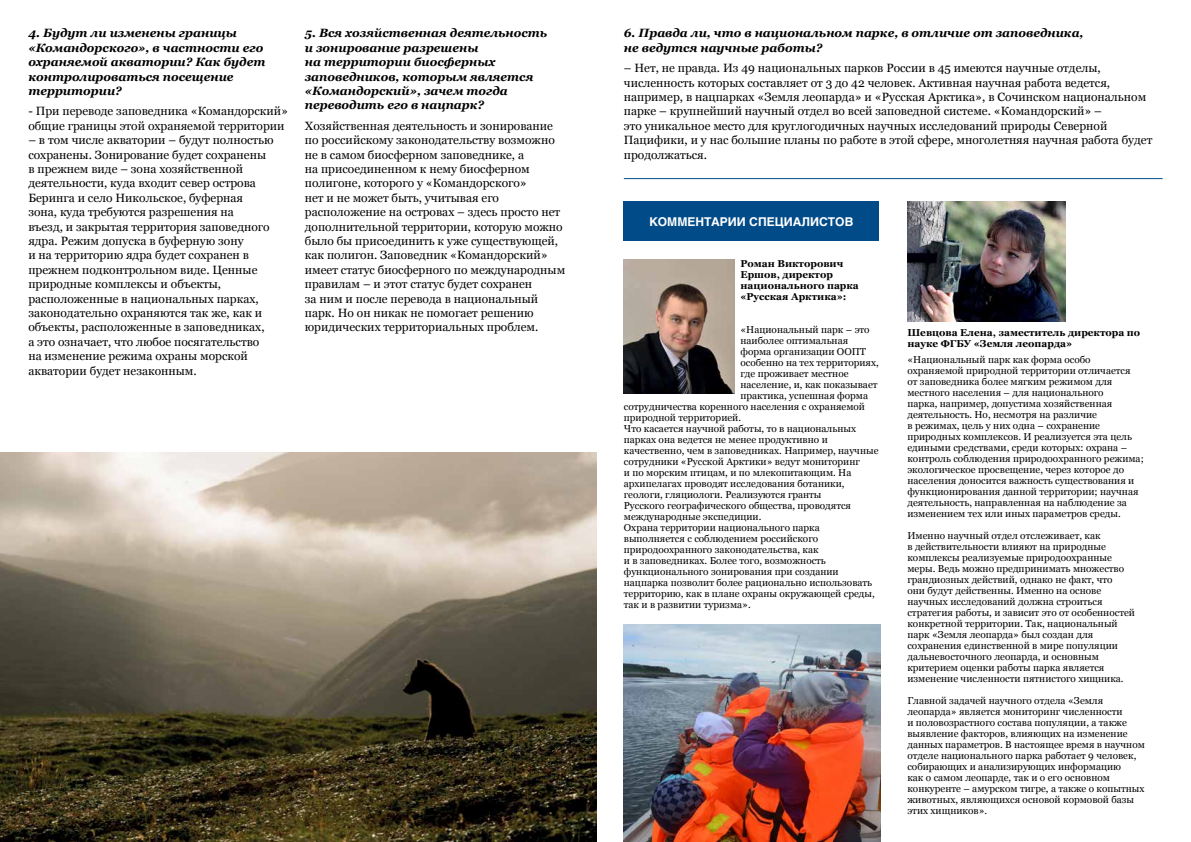
<style>
.page{position:relative;width:1191px;height:842px;background:#fff}
.page>*{position:absolute;margin:0;border:0;box-sizing:border-box;transform-origin:0 0}
.t1{font:12px/14.4px "Georgia";color:#000}
.t2{font:italic 700 12px/14.4px "Georgia";color:#000}
.t3{font:700 12px "Helios C";color:#fff}
.t4{font:10px/11px "Georgia";color:#000}
.t5{font:700 10px/11px "Georgia";color:#000}
</style>
<div class="page">
<img style="left:0;top:453px;width:597px;height:389px">
<div style="left:624px;top:202px;width:255px;height:39px;background:#004b88"></div>
<img style="left:624px;top:260px;width:111px;height:133px">
<img style="left:907px;top:202px;width:158px;height:119px">
<img style="left:623px;top:624px;width:257px;height:218px">
<hr style="left:624px;top:178px;width:538px;height:1px;background:#004b88">
<p class="t2" style="left:28px;top:25px;width:239px">4. Будут ли изменены границы «Командорского», в частности его охраняемой акватории? Как будет контролироваться посещение территории?</p>
<p class="t1" style="left:28px;top:104px;width:261px">- При переводе заповедника «Командорский» общие границы этой охраняемой территории</p>
<p class="t1" style="left:28px;top:132px;width:247px">– в том числе акватории – будут полностью сохранены. Зонирование будет сохранены в прежнем виде – зона хозяйственной деятельности, куда входит север острова Беринга и село Никольское, буферная зона, куда требуются разрешения на<br>въезд, и закрытая территория заповедного ядра. Режим допуска в буферную зону<br>и на территорию ядра будет сохранен в прежнем подконтрольном виде. Ценные природные комплексы и объекты, расположенные в национальных парках, законодательно охраняются так же, как и объекты, расположенные в заповедниках,<br>а это означает, что любое посягательство на изменение режима охраны морской акватории будет незаконным.</p>
<p class="t2" style="left:305px;top:25px;width:244px">5. Вся хозяйственная деятельность и зонирование разрешены<br>на территории биосферных заповедников, которым является «Командорский», зачем тогда переводить его в нацпарк?</p>
<p class="t1" style="left:305px;top:118px;width:262px">Хозяйственная деятельность и зонирование по российскому законодательству возможно не в самом биосферном заповеднике, а<br>на присоединенном к нему биосферном полигоне, которого у «Командорского»<br>нет и не может быть, учитывая его расположение на островах – здесь просто нет дополнительной территории, которую можно было бы присоединить к уже существующей, как полигон. Заповедник «Командорский» имеет статус биосферного по международным правилам – и этот статус будет сохранен<br>за ним и после перевода в национальный парк. Но он никак не помогает решению юридических территориальных проблем.</p>
<p class="t2" style="left:624px;top:25px;width:461px">6. Правда ли, что в национальном парке, в отличие от заповедника, не ведутся научные работы?</p>
<p class="t1" style="left:624px;top:60px;width:530px">– Нет, не правда. Из 49 национальных парков России в 45 имеются научные отделы, численность которых составляет от 3 до 42 человек. Активная научная работа ведется, например, в нацпарках «Земля леопарда» и «Русская Арктика», в Сочинском национальном парке – крупнейший научный отдел во всей заповедной системе. «Командорский» –<br>это уникальное место для круглогодичных научных исследований природы Северной Пацифики, и у нас большие планы по работе в этой сфере, многолетняя научная работа будет продолжаться.</p>
<p class="t3" style="left:649px;top:215px;width:205px">КОММЕНТАРИИ СПЕЦИАЛИСТОВ</p>
<p class="t5" style="left:740px;top:258px;width:120px">Роман Викторович<br>Ершов, директор национального парка «Русская Арктика»:</p>
<p class="t4" style="left:740px;top:324px;width:131px">«Национальный парк – это</p>
<p class="t4" style="left:740px;top:335px;width:109px">наиболее оптимальная</p>
<p class="t4" style="left:740px;top:346px;width:127px">форма организации ООПТ</p>
<p class="t4" style="left:740px;top:357px;width:140px">особенно на тех территориях,</p>
<p class="t4" style="left:740px;top:368px;width:110px">где проживает местное</p>
<p class="t4" style="left:740px;top:379px;width:139px">население, и, как показывает</p>
<p class="t4" style="left:740px;top:390px;width:129px">практика, успешная форма</p>
<p class="t4" style="left:624px;top:401px;width:243px">сотрудничества коренного населения с охраняемой</p>
<p class="t4" style="left:624px;top:412px;width:119px">природной территорией.</p>
<p class="t4" style="left:624px;top:423px;width:234px">Что касается научной работы, то в национальных</p>
<p class="t4" style="left:624px;top:434px;width:205px">парках она ведется не менее продуктивно и</p>
<p class="t4" style="left:624px;top:445px;width:256px">качественно, чем в заповедниках. Например, научные</p>
<p class="t4" style="left:624px;top:456px;width:237px">сотрудники «Русской Арктики» ведут мониторинг</p>
<p class="t4" style="left:624px;top:467px;width:229px">и по морским птицам, и по млекопитающим. На</p>
<p class="t4" style="left:624px;top:478px;width:222px">архипелагах проводят исследования ботаники,</p>
<p class="t4" style="left:624px;top:489px;width:199px">геологи, гляциологи. Реализуются гранты</p>
<p class="t4" style="left:624px;top:500px;width:229px">Русского географического общества, проводятся</p>
<p class="t4" style="left:624px;top:511px;width:139px">международные экспедиции.</p>
<p class="t4" style="left:624px;top:522px;width:197px">Охрана территории национального парка</p>
<p class="t4" style="left:624px;top:533px;width:196px">выполняется с соблюдением российского</p>
<p class="t4" style="left:624px;top:544px;width:196px">природоохранного законодательства, как</p>
<p class="t4" style="left:624px;top:555px;width:204px">и в заповедниках. Более того, возможность</p>
<p class="t4" style="left:624px;top:566px;width:216px">функционального зонирования при создании</p>
<p class="t4" style="left:624px;top:577px;width:250px">нацпарка позволит более рационально использовать</p>
<p class="t4" style="left:624px;top:588px;width:252px">территорию, как в плане охраны окружающей среды,</p>
<p class="t4" style="left:624px;top:599px;width:128px">так и в развитии туризма».</p>
<p class="t5" style="left:907px;top:327px;width:234px">Шевцова Елена, заместитель директора по науке ФГБУ «Земля леопарда»</p>
<p class="t4" style="left:907px;top:354px;width:238px">«Национальный парк как форма особо охраняемой природной территории отличается<br>от заповедника более мягким режимом для местного населения – для национального<br>парка, например, допустима хозяйственная деятельность. Но, несмотря на различие<br>в режимах, цель у них одна – сохранение природных комплексов. И реализуется эта цель едиными средствами, среди которых: охрана – контроль соблюдения природоохранного режима; экологическое просвещение, через которое до населения доносится важность существования и функционирования данной территории; научная деятельность, направленная на наблюдение за изменением тех или иных параметров среды.</p>
<p class="t4" style="left:907px;top:530px;width:229px">Именно научный отдел отслеживает, как<br>в действительности влияют на природные комплексы реализуемые природоохранные меры. Ведь можно предпринимать множество грандиозных действий, однако не факт, что<br>они будут действенны. Именно на основе научных исследований должна строиться стратегия работы, и зависит это от особенностей конкретной территории. Так, национальный парк «Земля леопарда» был создан для сохранения единственной в мире популяции дальневосточного леопарда, и основным критерием оценки работы парка является изменение численности пятнистого хищника.</p>
<p class="t4" style="left:907px;top:695px;width:239px">Главной задачей научного отдела «Земля леопарда» является мониторинг численности<br>и половозрастного состава популяции, а также выявление факторов, влияющих на изменение данных параметров. В настоящее время в научном отделе национального парка работает 9 человек, собирающих и анализирующих информацию<br>как о самом леопарде, так и о его основном конкуренте – амурском тигре, а также о копытных животных, являющихся основой кормовой базы этих хищников».</p>
</div>
